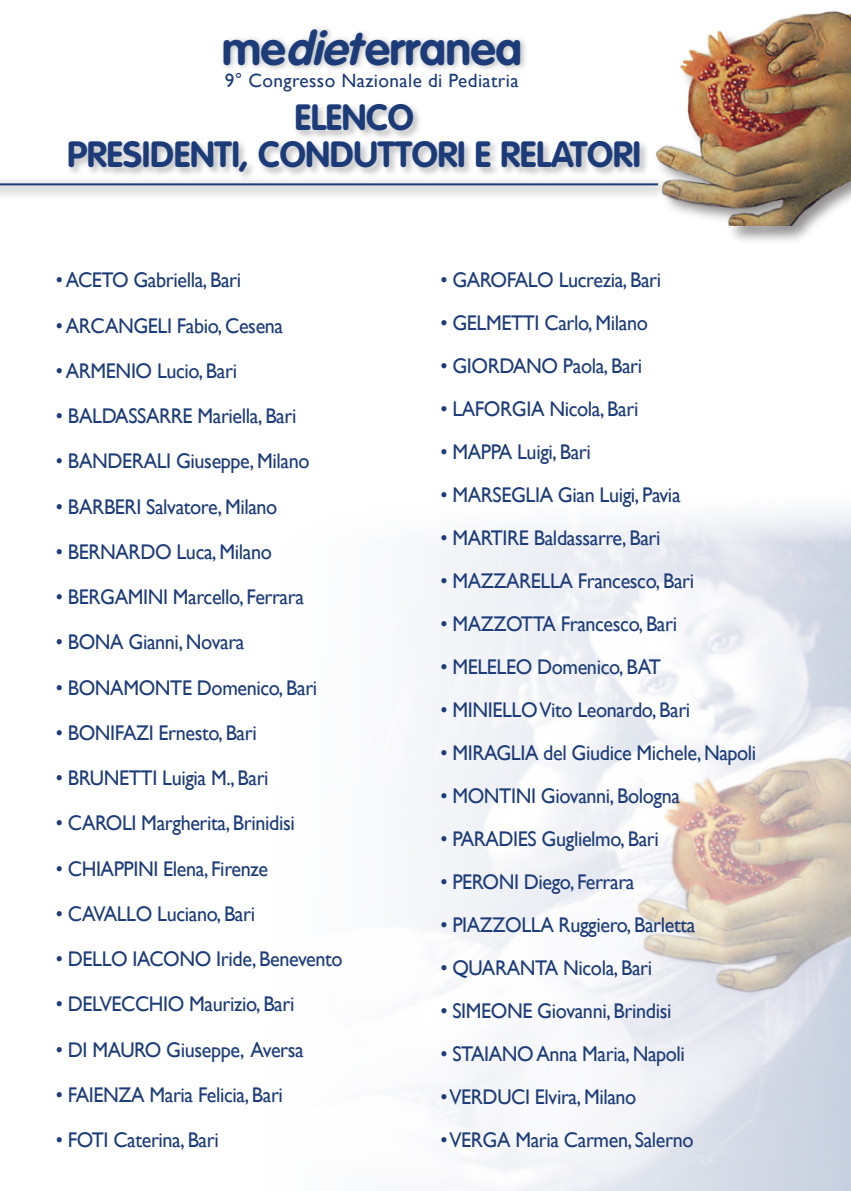
<style>
.page{position:relative;width:851px;height:1191px;background:#fff}
.page>*{position:absolute;margin:0;border:0;box-sizing:border-box;transform-origin:0 0}
.t1{font:700 46.4px "VAG Rounded";letter-spacing:-.01em;color:#1c3b79}
.t2{font:700 36px "VAG Rounded";letter-spacing:-.01em;color:#1c3b79}
.t3{font:21.2px "Gill Sans";letter-spacing:-.02em;color:#1c3b79;scale:.95 1}
.t4{font:19.2px "Gill Sans";letter-spacing:.02em;color:#1c3b79}
.s1{font-style:italic}
</style>
<div class="page">
<div style="left:0;top:176px;width:671px;height:24px;background:#231f20;opacity:.85"></div>
<hr style="left:0;top:183px;width:658px;height:2px;background:#1c3b79">
<div style="left:655px;top:8px;width:195px;height:236px;background:#231f20;opacity:.5"></div>
<img style="left:651px;top:8px;width:199px;height:218px">
<div style="left:219px;top:25px;width:309px;height:48px;background:#231f20;opacity:.3"></div>
<div style="left:67px;top:102px;width:582px;height:79px;background:#231f20;opacity:.3"></div>
<img style="left:638px;top:744px;width:212px;height:269px">
<p class="t1" style="left:222px;top:21px;width:302px">me<span class="s1">diet</span>erranea</p>
<p class="t4" style="left:225px;top:69px;width:295px">9° Congresso Nazionale di Pediatria</p>
<p class="t2" style="left:294px;top:96px;width:121px">ELENCO</p>
<p class="t2" style="left:67px;top:133px;width:575px">PRESIDENTI, CONDUTTORI E RELATORI</p>
<p class="t3" style="left:56px;top:268px;width:197px">• ACETO Gabriella, Bari</p>
<p class="t3" style="left:56px;top:313px;width:241px">• ARCANGELI Fabio, Cesena</p>
<p class="t3" style="left:56px;top:358px;width:192px">• ARMENIO Lucio, Bari</p>
<p class="t3" style="left:56px;top:404px;width:255px">• BALDASSARRE Mariella, Bari</p>
<p class="t3" style="left:56px;top:449px;width:268px">• BANDERALI Giuseppe, Milano</p>
<p class="t3" style="left:56px;top:494px;width:234px">• BARBERI Salvatore, Milano</p>
<p class="t3" style="left:56px;top:539px;width:229px">• BERNARDO Luca, Milano</p>
<p class="t3" style="left:56px;top:584px;width:262px">• BERGAMINI Marcello, Ferrara</p>
<p class="t3" style="left:56px;top:630px;width:200px">• BONA Gianni, Novara</p>
<p class="t3" style="left:56px;top:675px;width:277px">• BONAMONTE Domenico, Bari</p>
<p class="t3" style="left:56px;top:720px;width:213px">• BONIFAZI Ernesto, Bari</p>
<p class="t3" style="left:56px;top:765px;width:225px">• BRUNETTI Luigia M., Bari</p>
<p class="t3" style="left:56px;top:811px;width:253px">• CAROLI Margherita, Brinidisi</p>
<p class="t3" style="left:56px;top:856px;width:225px">• CHIAPPINI Elena, Firenze</p>
<p class="t3" style="left:56px;top:901px;width:211px">• CAVALLO Luciano, Bari</p>
<p class="t3" style="left:56px;top:946px;width:303px">• DELLO IACONO Iride, Benevento</p>
<p class="t3" style="left:56px;top:992px;width:253px">• DELVECCHIO Maurizio, Bari</p>
<p class="t3" style="left:56px;top:1037px;width:262px">• DI MAURO Giuseppe, Aversa</p>
<p class="t3" style="left:56px;top:1082px;width:240px">• FAIENZA Maria Felicia, Bari</p>
<p class="t3" style="left:56px;top:1127px;width:173px">• FOTI Caterina, Bari</p>
<p class="t3" style="left:440px;top:268px;width:234px">• GAROFALO Lucrezia, Bari</p>
<p class="t3" style="left:440px;top:311px;width:220px">• GELMETTI Carlo, Milano</p>
<p class="t3" style="left:440px;top:354px;width:214px">• GIORDANO Paola, Bari</p>
<p class="t3" style="left:440px;top:397px;width:210px">• LAFORGIA Nicola, Bari</p>
<p class="t3" style="left:440px;top:440px;width:160px">• MAPPA Luigi, Bari</p>
<p class="t3" style="left:440px;top:483px;width:254px">• MARSEGLIA Gian Luigi, Pavia</p>
<p class="t3" style="left:440px;top:526px;width:233px">• MARTIRE Baldassarre, Bari</p>
<p class="t3" style="left:440px;top:569px;width:268px">• MAZZARELLA Francesco, Bari</p>
<p class="t3" style="left:440px;top:612px;width:250px">• MAZZOTTA Francesco, Bari</p>
<p class="t3" style="left:440px;top:655px;width:233px">• MELELEO Domenico, BAT</p>
<p class="t3" style="left:440px;top:698px;width:264px">• MINIELLO Vito Leonardo, Bari</p>
<p class="t3" style="left:440px;top:741px;width:334px">• MIRAGLIA del Giudice Michele, Napoli</p>
<p class="t3" style="left:440px;top:784px;width:253px">• MONTINI Giovanni, Bologna</p>
<p class="t3" style="left:440px;top:826px;width:231px">• PARADIES Guglielmo, Bari</p>
<p class="t3" style="left:440px;top:869px;width:206px">• PERONI Diego, Ferrara</p>
<p class="t3" style="left:440px;top:912px;width:270px">• PIAZZOLLA Ruggiero, Barletta</p>
<p class="t3" style="left:440px;top:955px;width:224px">• QUARANTA Nicola, Bari</p>
<p class="t3" style="left:440px;top:998px;width:244px">• SIMEONE Giovanni, Brindisi</p>
<p class="t3" style="left:440px;top:1041px;width:259px">• STAIANO Anna Maria, Napoli</p>
<p class="t3" style="left:440px;top:1084px;width:208px">• VERDUCI Elvira, Milano</p>
<p class="t3" style="left:440px;top:1127px;width:268px">• VERGA Maria Carmen, Salerno</p>
</div>
